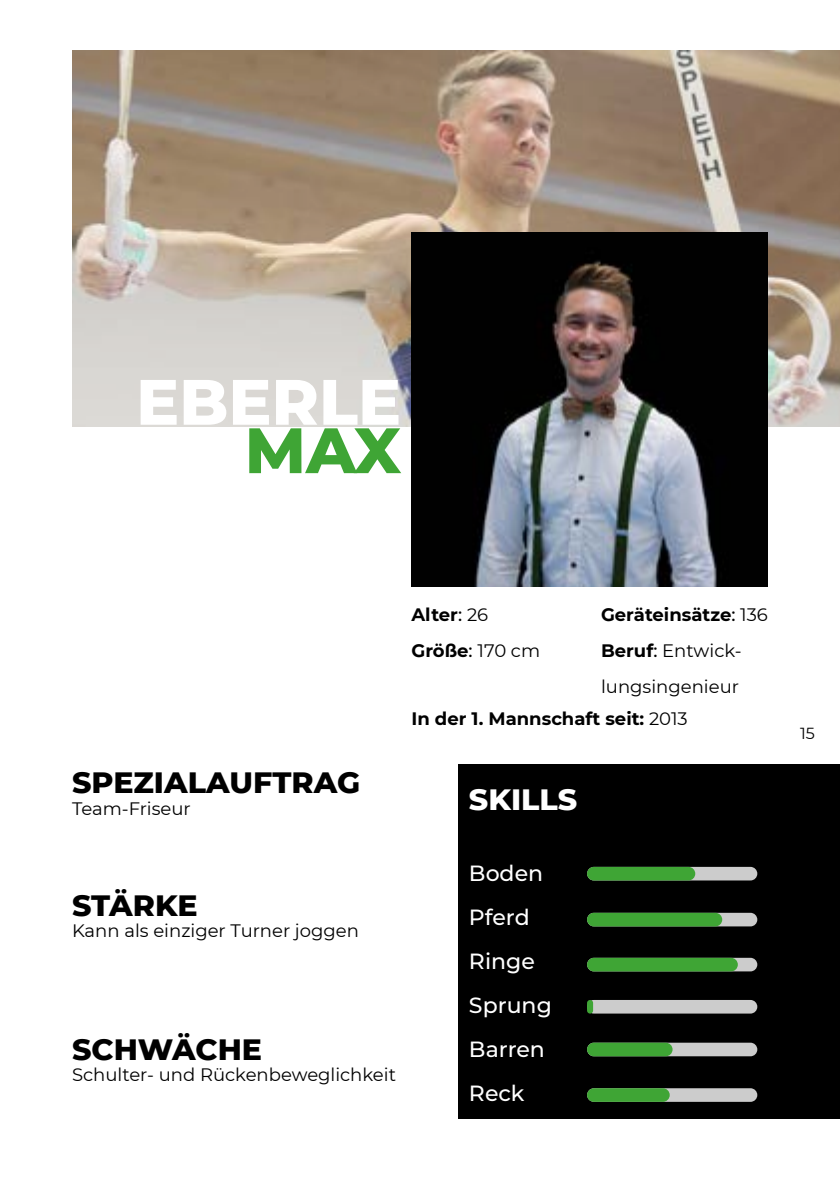
<style>
.page{position:relative;width:840px;height:1191px;background:#fff}
.page>*{position:absolute;margin:0;border:0;box-sizing:border-box;transform-origin:0 0}
.t1{font:800 64px "Montserrat";color:#fff}
.t2{font:800 64px "Montserrat";color:#3fa535}
.t3{font:800 30px "Montserrat";color:#000}
.t4{font:800 30px "Montserrat";color:#fff}
.t5{font:500 22px/44px "Montserrat";color:#fff}
.t6{font:18px/36px "Montserrat";color:#000}
.t7{font:700 18px/36px "Montserrat";color:#000}
.t8{font:16px "Montserrat";color:#000}
.s1{font-weight:500}
.s2{font-weight:400}
.s3{font-weight:700}
</style>
<div class="page">
<img style="left:72px;top:50px;width:767px;height:377px">
<div style="left:458px;top:764px;width:381px;height:355px;background:#000"></div>
<div style="left:586px;top:867px;width:170px;height:13px;background:#ccc;border-radius:7px"></div>
<div style="left:586px;top:867px;width:108px;height:13px;background:#3fa535;border-radius:7px"></div>
<div style="left:586px;top:912px;width:170px;height:14px;background:#ccc;border-radius:7px"></div>
<div style="left:586px;top:957px;width:170px;height:14px;background:#ccc;border-radius:7px"></div>
<div style="left:586px;top:1000px;width:170px;height:13px;background:#ccc;border-radius:7px"></div>
<div style="left:586px;top:1042px;width:170px;height:14px;background:#ccc;border-radius:7px"></div>
<div style="left:586px;top:1088px;width:170px;height:13px;background:#ccc;border-radius:7px"></div>
<div style="left:586px;top:912px;width:135px;height:14px;background:#3fa535;border-radius:7px"></div>
<div style="left:586px;top:957px;width:151px;height:14px;background:#3fa535;border-radius:7px"></div>
<div style="left:586px;top:1000px;width:6px;height:13px;background:#3fa535;border-radius:3px"></div>
<div style="left:586px;top:1042px;width:86px;height:14px;background:#3fa535;border-radius:7px"></div>
<div style="left:586px;top:1088px;width:83px;height:13px;background:#3fa535;border-radius:7px"></div>
<img style="left:411px;top:232px;width:356px;height:355px">
<h1 class="t1" style="left:136px;top:355px;width:266px">EBERLE</h1>
<h1 class="t2" style="left:245px;top:403px;width:158px">MAX</h1>
<h2 class="t3" style="left:72px;top:760px;width:289px">SPEZIALAUFTRAG</h2>
<p class="t6" style="left:72px;top:790px;width:120px">Team-Friseur</p>
<p class="t7" style="left:411px;top:596px;width:130px">Alter<span class="s1">:</span> <span class="s2">26<br></span>Größe<span class="s1">:</span> <span class="s2">170 cm</span></p>
<p class="t6" style="left:600px;top:596px;width:168px"><span class="s3">Geräteinsätze</span><span class="s1">:</span> 136<br><span class="s3">Beruf</span><span class="s1">:</span> Entwick&shy;lungsingenieur</p>
<p class="t7" style="left:411px;top:699px;width:277px">In der 1. Mannschaft seit: <span class="s2">2013</span></p>
<h2 class="t4" style="left:468px;top:777px;width:110px">SKILLS</h2>
<h2 class="t3" style="left:72px;top:883px;width:127px">STÄRKE</h2>
<p class="t6" style="left:72px;top:912px;width:288px">Kann als einziger Turner joggen</p>
<h2 class="t3" style="left:72px;top:1027px;width:191px">SCHWÄCHE</h2>
<p class="t6" style="left:72px;top:1056px;width:325px">Schulter- und Rückenbeweglichkeit</p>
<p class="t5" style="left:468px;top:850px;width:84px">Boden<br>Pferd<br>Ringe<br>Sprung<br>Barren<br>Reck</p>
<p class="t8" style="left:799px;top:722px;width:16px">15</p>
</div>
